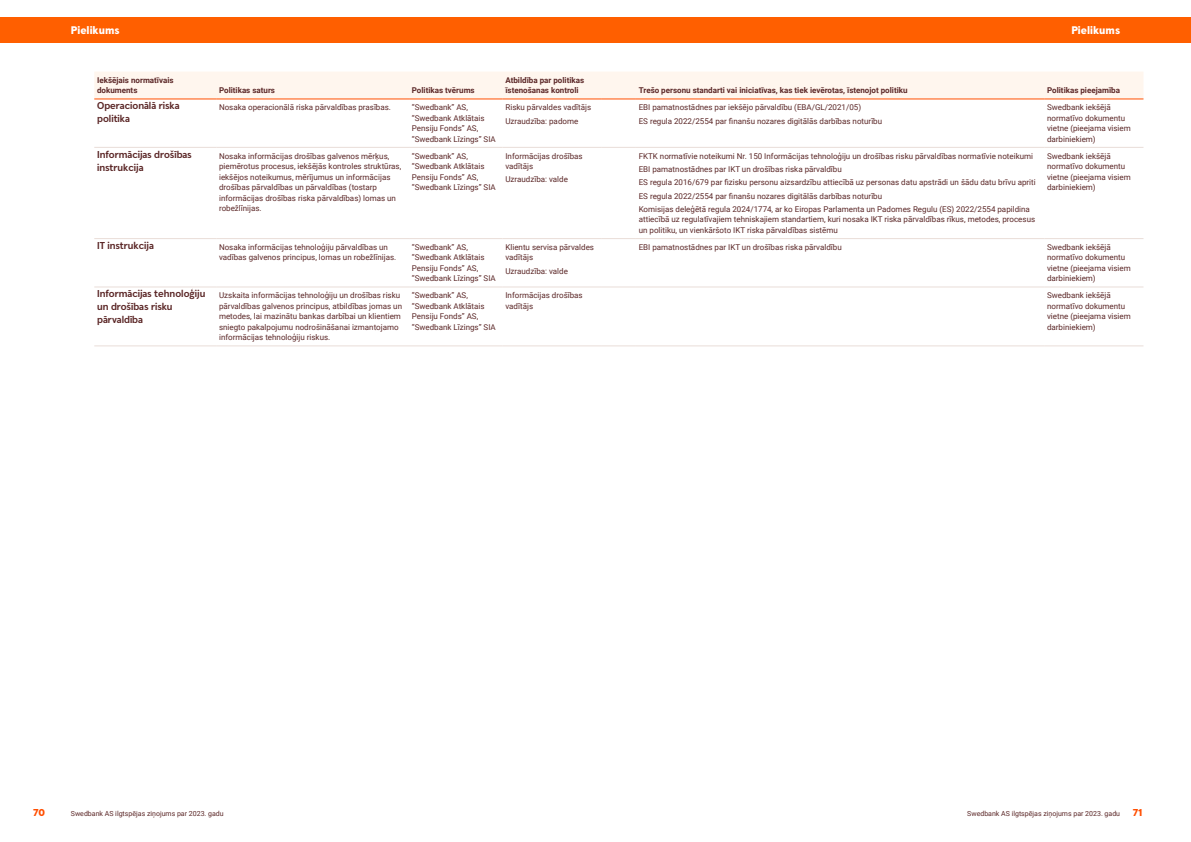
<style>
.page{position:relative;width:1191px;height:842px;background:#fff}
.page>*{position:absolute;margin:0;border:0;box-sizing:border-box;transform-origin:0 0}
.t1{font:900 11px "Swedbank Headline";color:#fff}
.t2{font:700 10px/13px "Swedbank Headline";color:#5b2727}
.t3{font:900 10px "Swedbank Headline";color:#ff4e00}
.t4{font:8px/10.5px "Roboto";color:#5b2727}
.t5{font:700 8px/10.5px "Roboto";color:#5b2727}
.t6{font:7px "Roboto";color:#5b2727}
</style>
<div class="page">
<div style="left:94px;top:72px;width:1049px;height:26px;background:#fff6ee"></div>
<hr style="left:94px;top:147px;width:122px;height:1px;background:#e9ddd8">
<hr style="left:216px;top:147px;width:193px;height:1px;background:#e9ddd8">
<hr style="left:409px;top:147px;width:93px;height:1px;background:#e9ddd8">
<hr style="left:502px;top:147px;width:100px;height:1px;background:#e9ddd8">
<hr style="left:602px;top:147px;width:34px;height:1px;background:#e9ddd8">
<hr style="left:636px;top:147px;width:408px;height:1px;background:#e9ddd8">
<hr style="left:1044px;top:147px;width:99px;height:1px;background:#e9ddd8">
<hr style="left:94px;top:238px;width:122px;height:1px;background:#e9ddd8">
<hr style="left:216px;top:238px;width:193px;height:1px;background:#e9ddd8">
<hr style="left:409px;top:238px;width:93px;height:1px;background:#e9ddd8">
<hr style="left:502px;top:238px;width:100px;height:1px;background:#e9ddd8">
<hr style="left:602px;top:238px;width:34px;height:1px;background:#e9ddd8">
<hr style="left:636px;top:238px;width:408px;height:1px;background:#e9ddd8">
<hr style="left:1044px;top:238px;width:99px;height:1px;background:#e9ddd8">
<hr style="left:94px;top:286px;width:122px;height:1px;background:#e9ddd8">
<hr style="left:216px;top:286px;width:193px;height:1px;background:#e9ddd8">
<hr style="left:409px;top:286px;width:93px;height:1px;background:#e9ddd8">
<hr style="left:502px;top:286px;width:100px;height:1px;background:#e9ddd8">
<hr style="left:602px;top:286px;width:34px;height:1px;background:#e9ddd8">
<hr style="left:636px;top:286px;width:408px;height:1px;background:#e9ddd8">
<hr style="left:1044px;top:286px;width:99px;height:1px;background:#e9ddd8">
<hr style="left:94px;top:345px;width:122px;height:1px;background:#e9ddd8">
<hr style="left:216px;top:345px;width:193px;height:1px;background:#e9ddd8">
<hr style="left:409px;top:345px;width:93px;height:1px;background:#e9ddd8">
<hr style="left:502px;top:345px;width:100px;height:1px;background:#e9ddd8">
<hr style="left:602px;top:345px;width:34px;height:1px;background:#e9ddd8">
<hr style="left:636px;top:345px;width:408px;height:1px;background:#e9ddd8">
<hr style="left:1044px;top:345px;width:99px;height:1px;background:#e9ddd8">
<hr style="left:94px;top:98px;width:122px;height:1px;background:#ff4e00">
<hr style="left:216px;top:98px;width:193px;height:1px;background:#ff4e00">
<hr style="left:409px;top:98px;width:93px;height:1px;background:#ff4e00">
<hr style="left:502px;top:98px;width:100px;height:1px;background:#ff4e00">
<hr style="left:602px;top:98px;width:34px;height:1px;background:#ff4e00">
<hr style="left:636px;top:98px;width:408px;height:1px;background:#ff4e00">
<hr style="left:1044px;top:98px;width:99px;height:1px;background:#ff4e00">
<div style="left:595px;top:17px;width:596px;height:26px;background:#ff5f00"></div>
<div style="left:0;top:17px;width:595px;height:26px;background:#ff5f00"></div>
<h1 class="t1" style="left:71px;top:23px;width:50px">Pielikums</h1>
<h1 class="t1" style="left:1071px;top:23px;width:50px">Pielikums</h1>
<p class="t5" style="left:97px;top:74px;width:78px">Iekšējais normatīvais dokuments</p>
<p class="t5" style="left:219px;top:85px;width:57px">Politikas saturs</p>
<p class="t5" style="left:412px;top:85px;width:64px">Politikas tvērums</p>
<p class="t5" style="left:505px;top:74px;width:80px">Atbildība par politikas īstenošanas kontroli</p>
<p class="t5" style="left:639px;top:85px;width:270px">Trešo personu standarti vai iniciatīvas, kas tiek ievērotas, īstenojot politiku</p>
<p class="t5" style="left:1047px;top:85px;width:74px">Politikas pieejamība</p>
<p class="t2" style="left:97px;top:100px;width:84px">Operacionālā riska politika</p>
<p class="t4" style="left:219px;top:102px;width:173px">Nosaka operacionālā riska pārvaldības prasības.</p>
<p class="t4" style="left:412px;top:102px;width:85px">“Swedbank” AS, “Swedbank Atklātais<br>Pensiju Fonds” AS, “Swedbank Līzings” SIA</p>
<p class="t4" style="left:505px;top:100px;width:87px;line-height:13.3px">Risku pārvaldes vadītājs<br>Uzraudzība: padome</p>
<p class="t4" style="left:639px;top:100px;width:245px;line-height:13.3px">EBI pamatnostādnes par iekšējo pārvaldību (EBA/GL/2021/05)<br>ES regula 2022/2554 par finanšu nozares digitālās darbības noturību</p>
<p class="t4" style="left:1047px;top:102px;width:85px">Swedbank iekšējā normatīvo dokumentu vietne (pieejama visiem darbiniekiem)</p>
<p class="t2" style="left:97px;top:148px;width:96px">Informācijas drošības instrukcija</p>
<p class="t4" style="left:219px;top:150px;width:184px">Nosaka informācijas drošības galvenos mērķus, piemērotus procesus, iekšējās kontroles struktūras, iekšējos noteikumus, mērījumus un informācijas drošības pārvaldības un pārvaldības (tostarp informācijas drošības riska pārvaldības) lomas un robežlīnijas.</p>
<p class="t4" style="left:412px;top:150px;width:85px">“Swedbank” AS, “Swedbank Atklātais<br>Pensiju Fonds” AS, “Swedbank Līzings” SIA</p>
<p class="t4" style="left:505px;top:150px;width:79px">Informācijas drošības vadītājs</p>
<p class="t4" style="left:639px;top:149px;width:398px;line-height:13.3px">FKTK normatīvie noteikumi Nr. 150 Informācijas tehnoloģiju un drošības risku pārvaldības normatīvie noteikumi EBI pamatnostādnes par IKT un drošības riska pārvaldību<br>ES regula 2016/679 par fizisku personu aizsardzību attiecībā uz personas datu apstrādi un šādu datu brīvu apriti ES regula 2022/2554 par finanšu nozares digitālās darbības noturību<br>Komisijas deleģētā regula 2024/1774, ar ko Eiropas Parlamenta un Padomes Regulu (ES) 2022/2554 papildina</p>
<p class="t4" style="left:639px;top:214px;width:398px">attiecībā uz regulatīvajiem tehniskajiem standartiem, kuri nosaka IKT riska pārvaldības rīkus, metodes, procesus un politiku, un vienkāršoto IKT riska pārvaldības sistēmu</p>
<p class="t4" style="left:1047px;top:150px;width:85px">Swedbank iekšējā normatīvo dokumentu vietne (pieejama visiem darbiniekiem)</p>
<p class="t4" style="left:505px;top:174px;width:64px">Uzraudzība: valde</p>
<p class="t2" style="left:97px;top:239px;width:58px">IT instrukcija</p>
<p class="t4" style="left:219px;top:241px;width:179px">Nosaka informācijas tehnoloģiju pārvaldības un vadības galvenos principus, lomas un robežlīnijas.</p>
<p class="t4" style="left:412px;top:241px;width:85px">“Swedbank” AS, “Swedbank Atklātais<br>Pensiju Fonds” AS, “Swedbank Līzings” SIA</p>
<p class="t4" style="left:505px;top:241px;width:90px">Klientu servisa pārvaldes vadītājs</p>
<p class="t4" style="left:505px;top:265px;width:64px">Uzraudzība: valde</p>
<p class="t4" style="left:639px;top:241px;width:204px">EBI pamatnostādnes par IKT un drošības riska pārvaldību</p>
<p class="t4" style="left:1047px;top:241px;width:85px">Swedbank iekšējā normatīvo dokumentu vietne (pieejama visiem darbiniekiem)</p>
<p class="t2" style="left:97px;top:288px;width:110px">Informācijas tehnoloģiju un drošības risku pārvaldība</p>
<p class="t4" style="left:219px;top:290px;width:184px">Uzskaita informācijas tehnoloģiju un drošības risku pārvaldības galvenos principus, atbildības jomas un metodes, lai mazinātu bankas darbībai un klientiem sniegto pakalpojumu nodrošināšanai izmantojamo informācijas tehnoloģiju riskus.</p>
<p class="t4" style="left:412px;top:290px;width:85px">“Swedbank” AS, “Swedbank Atklātais<br>Pensiju Fonds” AS, “Swedbank Līzings” SIA</p>
<p class="t4" style="left:505px;top:290px;width:79px">Informācijas drošības vadītājs</p>
<p class="t4" style="left:1047px;top:290px;width:85px">Swedbank iekšējā normatīvo dokumentu vietne (pieejama visiem darbiniekiem)</p>
<p class="t3" style="left:33px;top:807px;width:13px">70</p>
<p class="t6" style="left:71px;top:809px;width:154px">Swedbank AS ilgtspējas ziņojums par 2023. gadu</p>
<p class="t6" style="left:967px;top:809px;width:154px">Swedbank AS ilgtspējas ziņojums par 2023. gadu</p>
<p class="t3" style="left:1132px;top:807px;width:11px">71</p>
</div>
